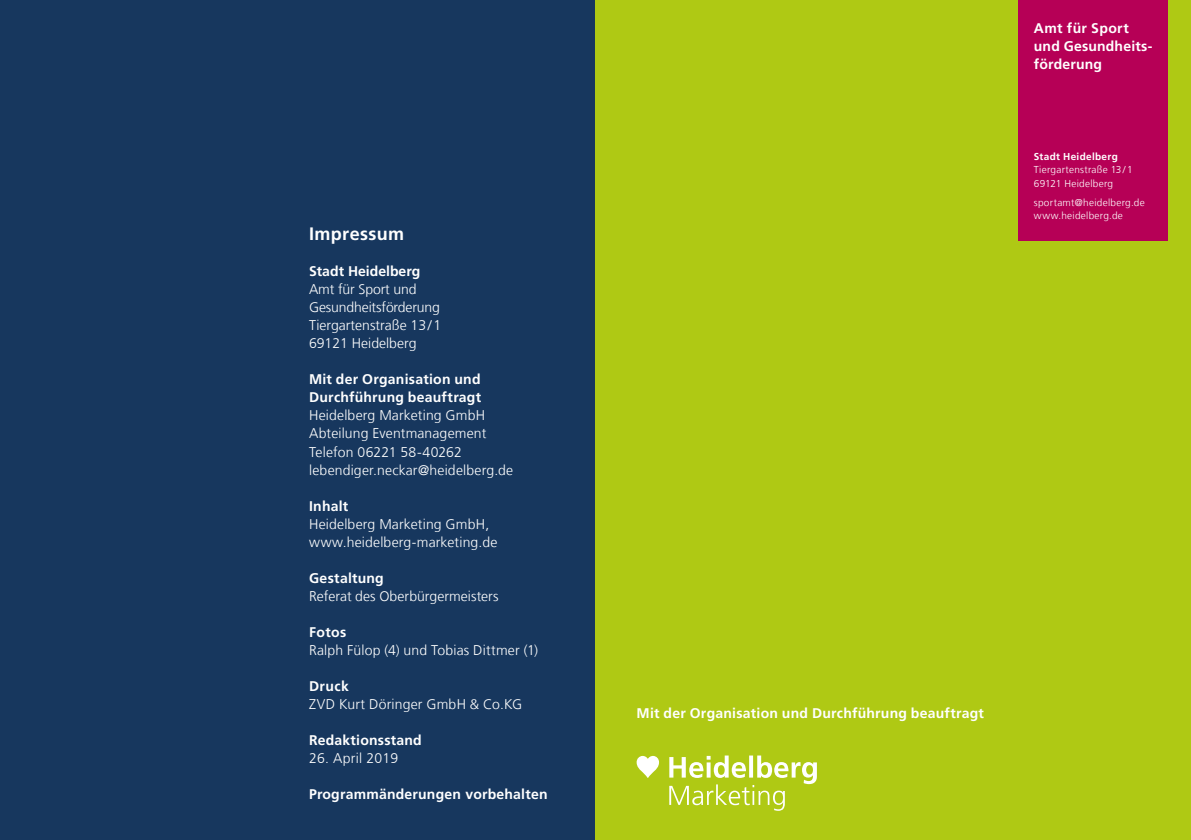
<style>
.page{position:relative;width:1191px;height:840px;background:#fff}
.page>*{position:absolute;margin:0;border:0;box-sizing:border-box;transform-origin:0 0}
.Fließtext_9pt_Frutig{font:700 18px "Frutiger LT Com";letter-spacing:.02em;color:#fff}
._01_Marginalie_light{font:300 14px/18px "Frutiger LT Com";letter-spacing:.01em;color:#fff}
._01_Marginalie_light-2{font:700 14px/18px "Frutiger LT Com";letter-spacing:.015em;color:#fff}
.Quellenverzeichnis_I{font:300 14px/18px "Frutiger LT Com";letter-spacing:-.005em;color:#fff}
._00_Fließtext_Impres{font:300 14px "Frutiger LT Com";letter-spacing:.015em;color:#fff}
._00_Fließtext_Impres-2{font:700 14px "Frutiger LT Com";letter-spacing:.015em;color:#fff}
.Markenband_Amtsangab{font:700 14px/18px "Frutiger LT Com";letter-spacing:.015em;color:#fff}
.Markenband_Anschrift{font:300 14px "Frutiger LT Com";color:#fff}
.Quellenverzeichnis_I-2{font:700 14px "Frutiger LT Com";color:#fff}
.Markenband_Anschrift-2{font:300 10px "Frutiger LT Com";letter-spacing:.025em;color:#fff}
.Markenband_Stadt_Hei{font:700 10px "Frutiger LT Com";letter-spacing:.035em;color:#fff}
</style>
<div class="page">
<div style="left:0;top:0;width:595px;height:839px;background:#17375e"></div>
<div style="left:595px;top:0;width:596px;height:839px;background:#afc914"></div>
<div style="left:1018px;top:0;width:150px;height:241px;background:#b60056"></div>
<svg style="left:636px;top:755px;width:23px;height:22px"></svg>
<svg style="left:669px;top:755px;width:148px;height:55px"></svg>
<p class="Fließtext_9pt_Frutig" style="left:309px;top:223px;width:96px">Impressum</p>
<p class="Quellenverzeichnis_I-2" style="left:309px;top:263px;width:113px">Stadt Heidelberg</p>
<p class="Quellenverzeichnis_I" style="left:309px;top:280px;width:132px">Amt für Sport und<br>Gesundheitsförderung</p>
<p class="Quellenverzeichnis_I" style="left:309px;top:316px;width:134px">Tiergartenstraße 13/1</p>
<p class="Quellenverzeichnis_I" style="left:309px;top:334px;width:109px">69121 Heidelberg</p>
<p class="_01_Marginalie_light-2" style="left:309px;top:370px;width:173px">Mit der Organisation und<br>Durchführung beauftragt</p>
<p class="_01_Marginalie_light" style="left:309px;top:406px;width:179px">Heidelberg Marketing GmbH<br>Abteilung Eventmanagement</p>
<p class="_01_Marginalie_light" style="left:309px;top:442px;width:154px">Telefon 06221 58-40262</p>
<p class="_01_Marginalie_light" style="left:309px;top:460px;width:206px">lebendiger.neckar@heidelberg.de</p>
<p class="_01_Marginalie_light-2" style="left:309px;top:496px;width:41px">Inhalt</p>
<p class="_01_Marginalie_light" style="left:309px;top:514px;width:190px">Heidelberg Marketing GmbH, www.heidelberg-marketing.de</p>
<p class="_01_Marginalie_light-2" style="left:309px;top:568px;width:76px">Gestaltung</p>
<p class="Markenband_Anschrift" style="left:309px;top:587px;width:191px">Referat des Oberbürgermeisters</p>
<p class="_01_Marginalie_light-2" style="left:309px;top:622px;width:39px">Fotos</p>
<p class="_00_Fließtext_Impres" style="left:309px;top:641px;width:230px">Ralph Fülop (4) und Tobias Dittmer (1)</p>
<p class="_01_Marginalie_light-2" style="left:309px;top:676px;width:41px">Druck</p>
<p class="_00_Fließtext_Impres" style="left:309px;top:695px;width:215px">ZVD Kurt Döringer GmbH &amp; Co.KG</p>
<p class="_00_Fließtext_Impres-2" style="left:309px;top:731px;width:114px">Redaktionsstand</p>
<p class="_00_Fließtext_Impres" style="left:309px;top:749px;width:91px">26. April 2019</p>
<p class="_00_Fließtext_Impres-2" style="left:309px;top:785px;width:240px">Programmänderungen vorbehalten</p>
<p class="Markenband_Amtsangab" style="left:1034px;top:19px;width:96px">Amt für Sport</p>
<p class="Markenband_Amtsangab" style="left:1034px;top:37px;width:120px">und Gesundheits&shy;förderung</p>
<p class="Markenband_Stadt_Hei" style="left:1034px;top:151px;width:85px">Stadt Heidelberg</p>
<p class="Markenband_Anschrift-2" style="left:1034px;top:164px;width:100px">Tiergartenstraße 13 / 1</p>
<p class="Markenband_Anschrift-2" style="left:1034px;top:177px;width:81px">69121 Heidelberg</p>
<p class="Markenband_Anschrift-2" style="left:1034px;top:197px;width:112px">sportamt@heidelberg.de</p>
<p class="Markenband_Anschrift-2" style="left:1034px;top:209px;width:91px">www.heidelberg.de</p>
<p class="_01_Marginalie_light-2" style="left:636px;top:704px;width:349px">Mit der Organisation und Durchführung beauftragt</p>
</div>
